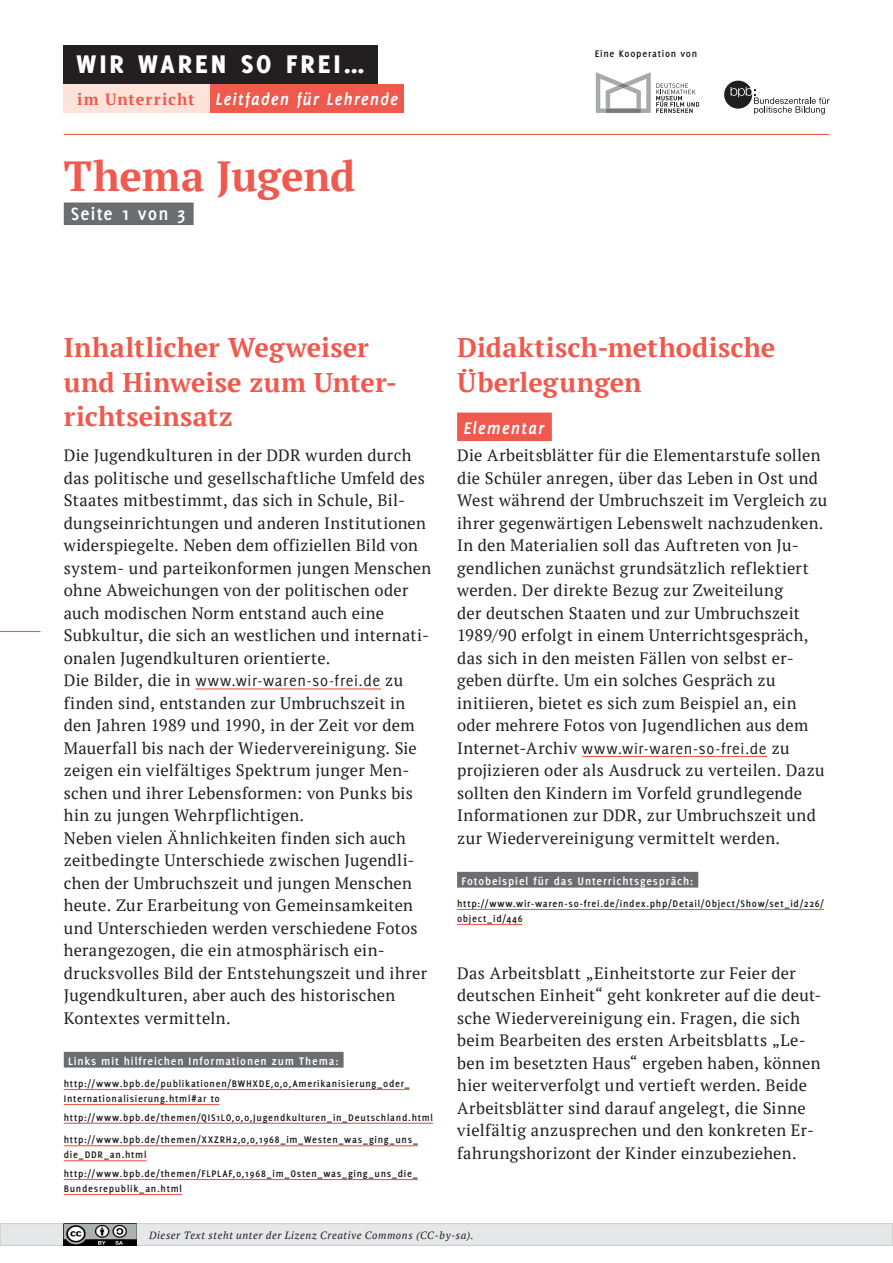
<style>
.page{position:relative;width:893px;height:1263px;background:#fff}
.page>*{position:absolute;margin:0;border:0;box-sizing:border-box;transform-origin:0 0}
.L__Thema{font:700 42px "PT Serif";letter-spacing:-.005em;color:#f0594d}
.t1{font:800 27.9px "Delicious";letter-spacing:.115em;color:#fff}
.L__Headline{font:700 27px/34.5px "PT Serif";letter-spacing:.005em;color:#f0594d}
.L__Thema-2{font:700 19.5px "Delicious";letter-spacing:.055em;color:#fff}
.L__Schulstufe{font:italic 700 18.3px "Delicious";letter-spacing:.05em;color:#fff}
.L__Fließtext{font:16.5px/22.5px "PT Serif";letter-spacing:.015em;color:#231f20}
.S__Fließtext{font:16.5px/22.5px "PT Serif";letter-spacing:.015em;color:#231f20}
.L__Fließtext-2{font:16.5px "Delicious";letter-spacing:.04em;color:#231f20}
.t2{font:700 16.2px "PT Serif";letter-spacing:.055em;color:#f0594d}
.S__Fließtext-2{font:700 12px "Delicious";letter-spacing:.075em;color:#fff}
.S__Zusatzaufgabe_Fli{font:italic 12px "PT Serif";letter-spacing:.03em;color:#231f20}
.weblink{font:700 10.5px/15px "Delicious";letter-spacing:.07em;color:#231f20}
.S__Zusatzaufgabe_Fli-2{font:italic 10.5px "PT Serif";letter-spacing:.055em;color:#231f20}
.BU{font:700 10.5px "Delicious";letter-spacing:.07em;color:#231f20}
.s1{font-family:"Delicious"}
.s2{font-family:"PT Serif"}
</style>
<div class="page">
<hr style="left:0;top:631px;width:40px;height:1px;background:#f0594d">
<div style="left:64px;top:203px;width:130px;height:22px;background:#6c6d70"></div>
<hr style="left:195px;top:688px;width:186px;height:1px;background:#f0594d">
<div style="left:64px;top:1052px;width:280px;height:15px;background:#6c6d70"></div>
<hr style="left:64px;top:1089px;width:345px;height:1px;background:#f0594d">
<hr style="left:64px;top:1104px;width:156px;height:1px;background:#f0594d">
<hr style="left:64px;top:1123px;width:369px;height:1px;background:#f0594d">
<hr style="left:64px;top:1145px;width:354px;height:1px;background:#f0594d">
<hr style="left:64px;top:1160px;width:83px;height:1px;background:#f0594d">
<hr style="left:64px;top:1179px;width:354px;height:1px;background:#f0594d">
<hr style="left:64px;top:1194px;width:118px;height:1px;background:#f0594d">
<div style="left:457px;top:413px;width:95px;height:28px;background:#f0594d"></div>
<hr style="left:582px;top:756px;width:185px;height:1px;background:#f0594d">
<div style="left:457px;top:872px;width:241px;height:15px;background:#6c6d70"></div>
<hr style="left:457px;top:909px;width:367px;height:1px;background:#f0594d">
<hr style="left:457px;top:924px;width:65px;height:1px;background:#f0594d">
<div style="left:0;top:1223px;width:893px;height:22px;background:#e6e7e9"></div>
<div style="left:0;top:1223px;width:893px;height:22px;border:1px solid #cbccce"></div>
<img style="left:64px;top:1224px;width:73px;height:21px">
<hr style="left:64px;top:134px;width:765px;height:1px;background:#f0594d">
<svg style="left:596px;top:72px;width:103px;height:41px"></svg>
<svg style="left:724px;top:81px;width:105px;height:34px"></svg>
<div style="left:64px;top:45px;width:314px;height:39px;background:#231f20"></div>
<div style="left:210px;top:84px;width:194px;height:28px;background:#f0594d"></div>
<div style="left:64px;top:84px;width:146px;height:28px;background:#fde3d9"></div>
<p class="t1" style="left:77px;top:47px;width:290px">WIR WAREN SO FREI...</p>
<p class="t2" style="left:77px;top:88px;width:119px">im Unterricht</p>
<p class="L__Schulstufe" style="left:216px;top:88px;width:184px">Leitfaden für Lehrende</p>
<p class="L__Thema" style="left:64px;top:148px;width:293px">Thema Jugend</p>
<p class="L__Thema-2" style="left:71px;top:202px;width:116px">Seite 1 von 3</p>
<p class="BU" style="left:595px;top:47px;width:104px">Eine Kooperation von</p>
<p class="L__Headline" style="left:64px;top:330px;width:335px">Inhaltlicher Wegweiser und Hinweise zum Unter&shy;richtseinsatz</p>
<p class="S__Fließtext" style="left:64px;top:444px;width:349px">Die Jugendkulturen in der DDR wurden durch</p>
<p class="S__Fließtext" style="left:64px;top:466px;width:363px">das politische und gesellschaftliche Umfeld des</p>
<p class="S__Fließtext" style="left:64px;top:489px;width:364px">Staates mitbestimmt, das sich in Schule, Bil&shy;dungseinrichtungen und anderen Institutionen</p>
<p class="S__Fließtext" style="left:64px;top:534px;width:356px">widerspiegelte. Neben dem offiziellen Bild von</p>
<p class="S__Fließtext" style="left:64px;top:556px;width:369px">system- und parteikonformen jungen Menschen</p>
<p class="S__Fließtext" style="left:64px;top:579px;width:346px">ohne Abweichungen von der politischen oder</p>
<p class="S__Fließtext" style="left:64px;top:601px;width:367px">auch modischen Norm entstand auch eine<br>Subkultur, die sich an westlichen und internati&shy;onalen Jugendkulturen orientierte.</p>
<p class="S__Fließtext" style="left:64px;top:669px;width:355px">Die Bilder, die in <span class="s1">www.wir-waren-so-frei.de</span> zu finden sind, entstanden zur Umbruchszeit in den Jahren 1989 und 1990, in der Zeit vor dem Mauerfall bis nach der Wiedervereinigung. Sie zeigen ein vielfältiges Spektrum junger Men&shy;schen und ihrer Lebensformen: von Punks bis hin zu jungen Wehrpflichtigen.</p>
<p class="S__Fließtext" style="left:64px;top:826px;width:343px">Neben vielen Ähnlichkeiten finden sich auch</p>
<p class="S__Fließtext" style="left:64px;top:849px;width:352px">zeitbedingte Unterschiede zwischen Jugendli&shy;chen der Umbruchszeit und jungen Menschen</p>
<p class="S__Fließtext" style="left:64px;top:894px;width:351px">heute. Zur Erarbeitung von Gemeinsamkeiten</p>
<p class="S__Fließtext" style="left:64px;top:916px;width:365px">und Unterschieden werden verschiedene Fotos herangezogen, die ein atmosphärisch ein&shy;drucksvolles Bild der Entstehungszeit und ihrer Jugendkulturen, aber auch des historischen Kontextes vermitteln.</p>
<p class="S__Fließtext-2" style="left:68px;top:1054px;width:272px">Links mit hilfreichen Informationen zum Thema:</p>
<p class="weblink" style="left:64px;top:1076px;width:347px">http://www.bpb.de/publikationen/BWHXDE,0,0,Amerikanisierung_oder_<br>Internationalisierung.html#ar t0</p>
<p class="weblink" style="left:64px;top:1109px;width:371px">http://www.bpb.de/themen/QIS1LO,0,0,Jugendkulturen_in_Deutschland.html</p>
<p class="weblink" style="left:64px;top:1132px;width:356px">http://www.bpb.de/themen/XXZRH2,0,0,1968_im_Westen_was_ging_uns_ die_DDR_an.html</p>
<p class="weblink" style="left:64px;top:1166px;width:355px">http://www.bpb.de/themen/FLPLAF,0,1968_im_Osten_was_ging_uns_die_<br>Bundesrepublik_an.html</p>
<p class="L__Headline" style="left:457px;top:330px;width:320px">Didaktisch-methodische<br>Überlegungen</p>
<p class="L__Schulstufe" style="left:464px;top:418px;width:82px">Elementar</p>
<p class="L__Fließtext" style="left:457px;top:444px;width:365px">Die Arbeitsblätter für die Elementarstufe sollen</p>
<p class="L__Fließtext" style="left:457px;top:466px;width:372px">die Schüler anregen, über das Leben in Ost und<br>West während der Umbruchszeit im Vergleich zu ihrer gegenwärtigen Lebenswelt nachzudenken.</p>
<p class="L__Fließtext" style="left:457px;top:534px;width:353px">In den Materialien soll das Auftreten von Ju&shy;gendlichen zunächst grundsätzlich reflektiert</p>
<p class="L__Fließtext" style="left:457px;top:579px;width:327px">werden. Der direkte Bezug zur Zweiteilung</p>
<p class="L__Fließtext" style="left:457px;top:601px;width:344px">der deutschen Staaten und zur Umbruchszeit</p>
<p class="L__Fließtext" style="left:457px;top:624px;width:353px">1989/90 erfolgt in einem Unterrichtsgespräch,</p>
<p class="L__Fließtext" style="left:457px;top:646px;width:341px">das sich in den meisten Fällen von selbst er&shy;geben dürfte. Um ein solches Gespräch zu initiieren, bietet es sich zum Beispiel an, ein</p>
<p class="L__Fließtext" style="left:457px;top:714px;width:353px">oder mehrere Fotos von Jugendlichen aus dem</p>
<p class="L__Fließtext-2" style="left:457px;top:739px;width:334px"><span class="s2">Internet-Archiv</span> www.wir-waren-so-frei.de <span class="s2">zu</span></p>
<p class="L__Fließtext" style="left:457px;top:759px;width:369px">projizieren oder als Ausdruck zu verteilen. Dazu</p>
<p class="L__Fließtext" style="left:457px;top:781px;width:347px">sollten den Kindern im Vorfeld grundlegende</p>
<p class="L__Fließtext" style="left:457px;top:804px;width:360px">Informationen zur DDR, zur Umbruchszeit und</p>
<p class="L__Fließtext" style="left:457px;top:826px;width:325px">zur Wiedervereinigung vermittelt werden.</p>
<p class="S__Fließtext-2" style="left:461px;top:874px;width:233px">Fotobeispiel für das Unterrichtsgespräch:</p>
<p class="weblink" style="left:457px;top:896px;width:368px">http://www.wir-waren-so-frei.de/index.php/Detail/Object/Show/set_id/226/ object_id/446</p>
<p class="L__Fließtext" style="left:457px;top:961px;width:366px">Das Arbeitsblatt „Einheitstorte zur Feier der deutschen Einheit“ geht konkreter auf die deut&shy;sche Wiedervereinigung ein. Fragen, die sich beim Bearbeiten des ersten Arbeitsblatts „Le&shy;ben im besetzten Haus“ ergeben haben, können hier weiterverfolgt und vertieft werden. Beide Arbeitsblätter sind darauf angelegt, die Sinne vielfältig anzusprechen und den konkreten Er&shy;fahrungshorizont der Kinder einzubeziehen.</p>
<p class="S__Zusatzaufgabe_Fli" style="left:189px;top:1223px;width:354px">Dieser Text steht unter der Lizenz Creative Commens (CC-by-sa).</p>
<p class="S__Zusatzaufgabe_Fli-2" style="left:149px;top:1229px;width:326px">Dieser Text steht unter der Lizenz Creative Commons (CC-by-sa).</p>
</div>
